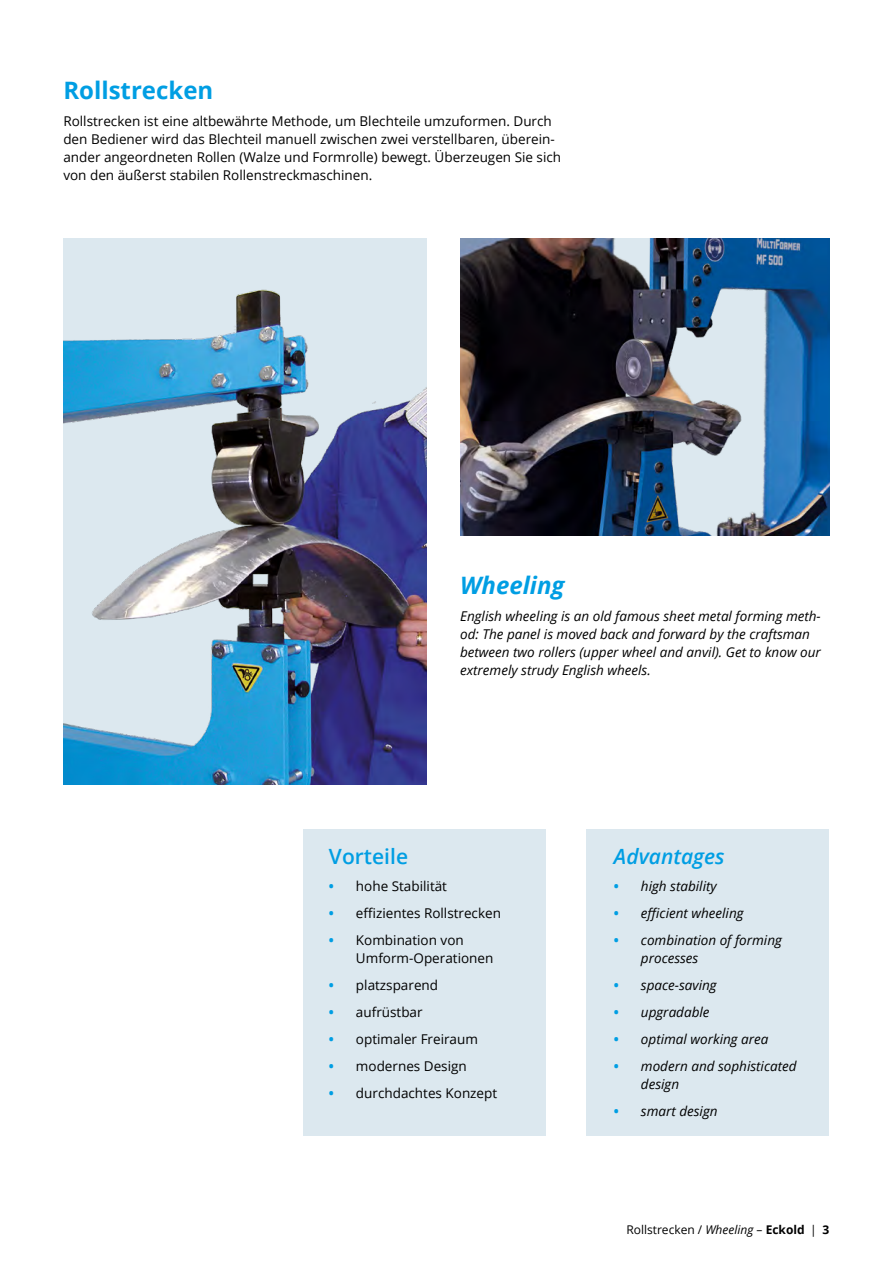
<style>
.page{position:relative;width:893px;height:1263px;background:#fff}
.page>*{position:absolute;margin:0;border:0;box-sizing:border-box;transform-origin:0 0}
.t1{font:700 24px "Open Sans";color:#009ee3}
.t2{font:italic 700 24px "Open Sans";color:#009ee3}
.t3{font:italic 600 21px "Open Sans";color:#009ee3}
.t4{font:600 21px "Open Sans";color:#009ee3}
.t5{font:13.5px/18px "Open Sans";color:#000}
.t6{font:italic 13.5px/18px "Open Sans";color:#000}
.t7{font:12px "Open Sans";color:#000}
.s1{font-weight:700;color:#009ee3}
.s2{font-weight:700;font-style:normal;color:#009ee3}
.s3{font-style:italic}
.s4{font-weight:700}
</style>
<div class="page">
<img style="left:63px;top:239px;width:364px;height:545px">
<div style="left:303px;top:829px;width:242px;height:307px;background:#dce8ef"></div>
<div style="left:587px;top:829px;width:242px;height:307px;background:#dce8ef"></div>
<img style="left:460px;top:239px;width:369px;height:297px">
<h1 class="t1" style="left:63px;top:74px;width:151px">Rollstrecken</h1>
<p class="t5" style="left:63px;top:112px;width:499px">Rollstrecken ist eine altbewährte Methode, um Blechteile umzuformen. Durch den Bediener wird das Blechteil manuell zwischen zwei verstellbaren, überein&shy;ander angeordneten Rollen (Walze und Formrolle) bewegt. Überzeugen Sie sich von den äußerst stabilen Rollenstreckmaschinen.</p>
<h1 class="t2" style="left:460px;top:569px;width:106px">Wheeling</h1>
<p class="t6" style="left:460px;top:607px;width:362px">English wheeling is an old famous sheet metal forming meth&shy;od: The panel is moved back and forward by the craftsman between two rollers (upper wheel and anvil). Get to know our extremely strudy English wheels.</p>
<h2 class="t4" style="left:329px;top:842px;width:81px">Vorteile</h2>
<p class="t5" style="left:329px;top:877px;width:120px"><span class="s1">•</span> hohe Stabilität</p>
<p class="t5" style="left:329px;top:904px;width:174px"><span class="s1">•</span> effizientes Rollstrecken</p>
<p class="t5" style="left:356px;top:931px;width:139px;text-indent:-27px"><span class="s1">•</span> Kombination von<br>Umform-Operationen</p>
<p class="t5" style="left:329px;top:976px;width:111px"><span class="s1">•</span> platzsparend</p>
<p class="t5" style="left:329px;top:1003px;width:95px"><span class="s1">•</span> aufrüstbar</p>
<p class="t5" style="left:329px;top:1030px;width:150px"><span class="s1">•</span> optimaler Freiraum</p>
<p class="t5" style="left:329px;top:1057px;width:139px"><span class="s1">•</span> modernes Design</p>
<p class="t5" style="left:329px;top:1084px;width:170px"><span class="s1">•</span> durchdachtes Konzept</p>
<h2 class="t3" style="left:614px;top:842px;width:112px">Advantages</h2>
<p class="t6" style="left:614px;top:877px;width:104px"><span class="s2">•</span> high stability</p>
<p class="t6" style="left:614px;top:904px;width:131px"><span class="s2">•</span> efficient wheeling</p>
<p class="t6" style="left:641px;top:931px;width:142px;text-indent:-27px"><span class="s2">•</span> combination of forming processes</p>
<p class="t6" style="left:614px;top:976px;width:104px"><span class="s2">•</span> space-saving</p>
<p class="t6" style="left:614px;top:1003px;width:97px"><span class="s2">•</span> upgradable</p>
<p class="t6" style="left:614px;top:1030px;width:156px"><span class="s2">•</span> optimal working area</p>
<p class="t6" style="left:641px;top:1057px;width:157px;text-indent:-27px"><span class="s2">•</span> modern and sophisticated design</p>
<p class="t6" style="left:614px;top:1102px;width:105px"><span class="s2">•</span> smart design</p>
<p class="t7" style="left:626px;top:1221px;width:204px">Rollstrecken / <span class="s3">Wheeling</span> – <span class="s4">Eckold</span> | <span class="s4">3</span></p>
</div>
